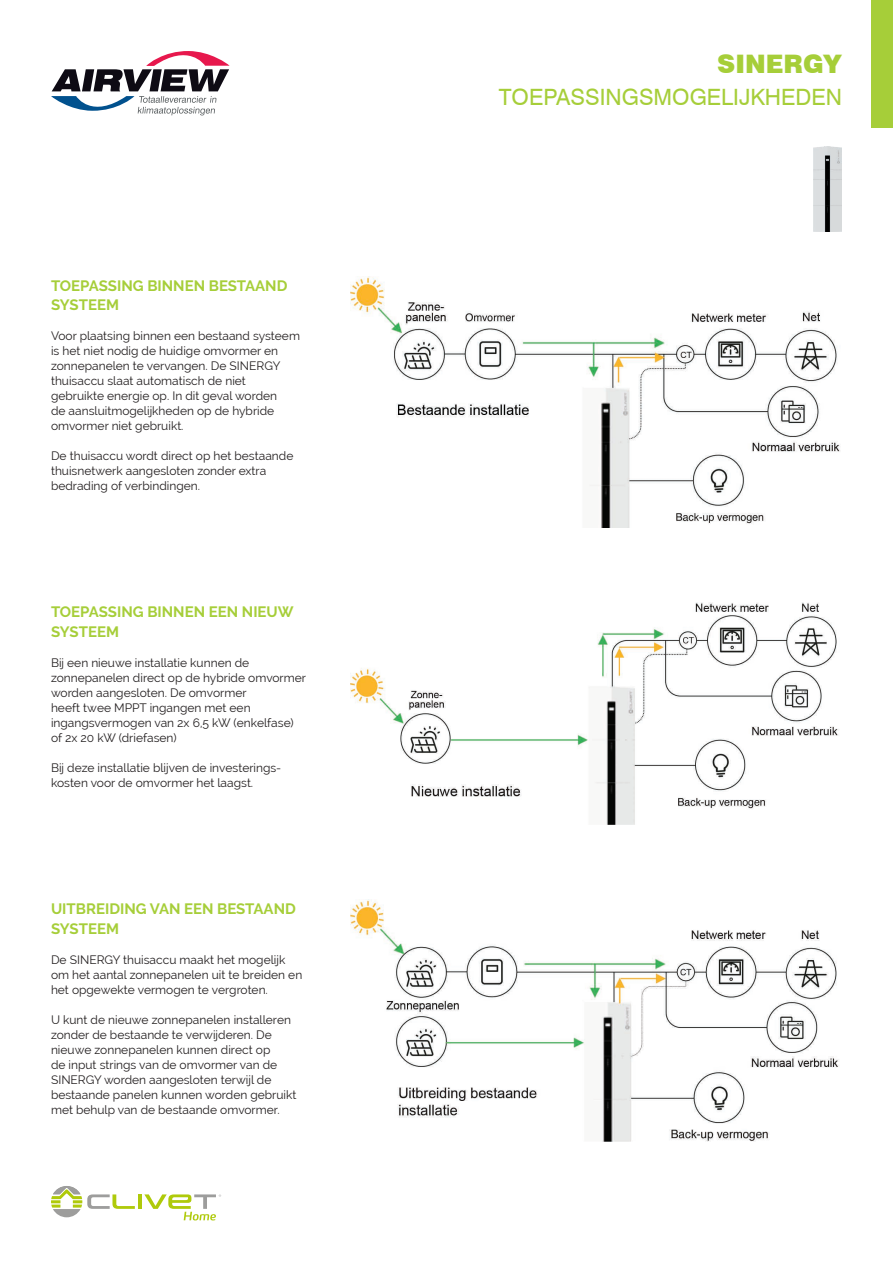
<style>
.page{position:relative;width:893px;height:1263px;background:#fff}
.page>*{position:absolute;margin:0;border:0;box-sizing:border-box;transform-origin:0 0}
.t1{font:900 25.5px "Swiss 721 BT";color:#a6ce39}
.t2{font:22.5px "Swiss 721 BT";color:#a6ce39}
.t3{font:700 15px/19.5px "Raleway";color:#a6ce39}
.t4{font:12px/15px "Raleway";color:#231f20}
</style>
<div class="page">
<svg style="left:51px;top:51px;width:179px;height:65px"></svg>
<div style="left:872px;top:0;width:21px;height:128px;background:#a6ce39"></div>
<hr style="left:138px;top:1194px;width:4px;height:15px;background:#afca0b">
<svg style="left:51px;top:1186px;width:84px;height:31px"></svg>
<svg style="left:144px;top:1194px;width:77px;height:26px"></svg>
<img style="left:813px;top:147px;width:29px;height:85px">
<img style="left:351px;top:277px;width:489px;height:251px">
<img style="left:351px;top:603px;width:488px;height:222px">
<img style="left:351px;top:900px;width:488px;height:242px">
<p class="t3" style="left:51px;top:276px;width:238px">TOEPASSING BINNEN BESTAAND<br>SYSTEEM</p>
<p class="t4" style="left:51px;top:328px;width:250px">Voor plaatsing binnen een bestaand systeem is het niet nodig de huidige omvormer en zonnepanelen te vervangen. De SINERGY thuisaccu slaat automatisch de niet gebruikte energie op. In dit geval worden<br>de aansluitmogelijkheden op de hybride omvormer niet gebruikt.</p>
<p class="t4" style="left:51px;top:448px;width:244px">De thuisaccu wordt direct op het bestaande thuisnetwerk aangesloten zonder extra bedrading of verbindingen.</p>
<p class="t3" style="left:51px;top:602px;width:244px">TOEPASSING BINNEN EEN NIEUW<br>SYSTEEM</p>
<p class="t4" style="left:51px;top:655px;width:257px">Bij een nieuwe installatie kunnen de zonnepanelen direct op de hybride omvormer worden aangesloten. De omvormer<br>heeft twee MPPT ingangen met een ingangsvermogen van 2x 6,5 kW (enkelfase) of 2x 20 kW (driefasen)</p>
<p class="t4" style="left:51px;top:760px;width:232px">Bij deze installatie blijven de investerings&shy;kosten voor de omvormer het laagst.</p>
<p class="t3" style="left:51px;top:899px;width:246px">UITBREIDING VAN EEN BESTAAND<br>SYSTEEM</p>
<p class="t4" style="left:51px;top:952px;width:253px">De SINERGY thuisaccu maakt het mogelijk om het aantal zonnepanelen uit te breiden en het opgewekte vermogen te vergroten.</p>
<p class="t4" style="left:51px;top:1012px;width:247px">U kunt de nieuwe zonnepanelen installeren zonder de bestaande te verwijderen. De nieuwe zonnepanelen kunnen direct op<br>de input strings van de omvormer van de SINERGY worden aangesloten terwijl de bestaande panelen kunnen worden gebruikt met behulp van de bestaande omvormer.</p>
<p class="t1" style="left:717px;top:49px;width:126px">SINERGY</p>
<p class="t2" style="left:499px;top:83px;width:345px">TOEPASSINGSMOGELIJKHEDEN</p>
</div>
